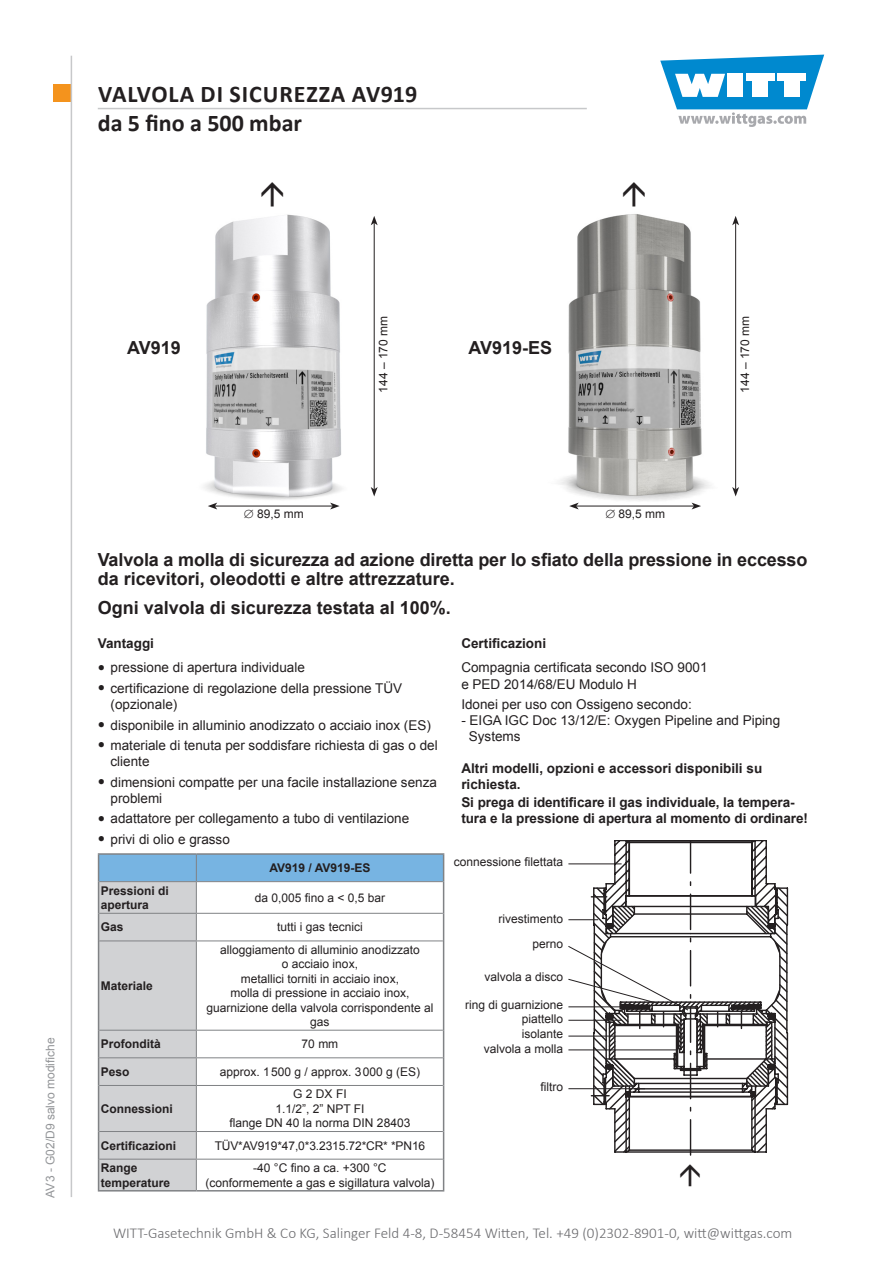
<style>
.page{position:relative;width:893px;height:1263px;background:#fff}
.page>*{position:absolute;margin:0;border:0;box-sizing:border-box;transform-origin:0 0}
.t1{font:700 24px/28.8px "Calibri";letter-spacing:.02em;color:#231f20}
.Einleitungstext{font:700 18px/19.5px "Arial";color:#231f20}
.t2{font:300 15px "Calibri";color:#6b6b6e}
.Überschrift{font:13.5px/16.2px "Arial";color:#231f20}
.Überschrift-2{font:700 13.5px/16.2px "Arial";letter-spacing:-.005em;color:#231f20}
.Einleitungstext-2{font:12px/14.4px "Arial";color:#231f20;text-align:center}
.Einleitungstext-3{font:700 12px/14.4px "Arial";color:#231f20}
.t3{font:12px "Arial";color:#939598}
.s1{font-family:"Bookman Old Style";font-size:12px}
</style>
<div class="page">
<div style="left:53px;top:85px;width:17px;height:17px;background:#f4931d"></div>
<svg style="left:660px;top:55px;width:164px;height:72px"></svg>
<hr style="left:71px;top:56px;width:1px;height:1141px;background:#c7c8ca">
<hr style="left:98px;top:108px;width:489px;height:1px;background:#c7c8ca">
<img style="left:559px;top:214px;width:178px;height:296px">
<img style="left:204px;top:214px;width:174px;height:296px">
<svg style="left:568px;top:840px;width:221px;height:315px"></svg>
<hr style="left:568px;top:1020px;width:54px;height:1px;background:#231f20">
<hr style="left:568px;top:1088px;width:77px;height:1px;background:#231f20">
<hr style="left:98px;top:853px;width:98px;height:2px;background:#808285">
<hr style="left:196px;top:853px;width:248px;height:2px;background:#808285">
<svg style="left:98px;top:854px;width:346px;height:337px"></svg>
<hr style="left:99px;top:1159px;width:97px;height:1px;background:#808285">
<hr style="left:196px;top:1159px;width:247px;height:1px;background:#808285">
<hr style="left:196px;top:1159px;width:1px;height:31px;background:#808285">
<hr style="left:215px;top:506px;width:117px;height:1px;background:#231f20">
<svg style="left:208px;top:503px;width:9px;height:6px"></svg>
<svg style="left:330px;top:503px;width:10px;height:6px"></svg>
<hr style="left:374px;top:223px;width:1px;height:266px;background:#231f20">
<svg style="left:371px;top:216px;width:7px;height:9px"></svg>
<svg style="left:371px;top:487px;width:7px;height:9px"></svg>
<hr style="left:576px;top:506px;width:118px;height:1px;background:#231f20">
<svg style="left:569px;top:503px;width:10px;height:6px"></svg>
<svg style="left:692px;top:503px;width:9px;height:6px"></svg>
<hr style="left:735px;top:223px;width:1px;height:266px;background:#231f20">
<svg style="left:732px;top:216px;width:7px;height:9px"></svg>
<svg style="left:732px;top:487px;width:7px;height:9px"></svg>
<h1 class="t1" style="left:98px;top:79px;width:321px">VALVOLA DI SICUREZZA AV919 da 5 fino a 500 mbar</h1>
<p class="Einleitungstext-2" style="left:376px;top:393px;width:78px;rotate:-90deg">144 – 170 mm</p>
<p class="Einleitungstext" style="left:127px;top:339px;width:55px">AV919</p>
<p class="Einleitungstext" style="left:468px;top:339px;width:85px">AV919-ES</p>
<p class="Einleitungstext-2" style="left:738px;top:393px;width:78px;rotate:-90deg">144 – 170 mm</p>
<p class="t3" style="left:42px;top:1197px;width:161px;rotate:-90deg">AV3 - G02/D9 salvo modifiche</p>
<p class="Einleitungstext-2" style="left:244px;top:507px;width:61px">∅ 89,5 mm</p>
<p class="Einleitungstext-2" style="left:605px;top:507px;width:61px">∅ 89,5 mm</p>
<p class="Einleitungstext" style="left:98px;top:550px;width:711px">Valvola a molla di sicurezza ad azione diretta per lo sfiato della pressione in eccesso da ricevitori, oleodotti e altre attrezzature.</p>
<p class="Einleitungstext" style="left:98px;top:598px;width:355px">Ogni valvola di sicurezza testata al 100%.</p>
<p class="Überschrift-2" style="left:98px;top:635px;width:58px">Vantaggi</p>
<p class="Überschrift" style="left:98px;top:660px;width:209px"><span class="s1">●</span> pressione di apertura individuale</p>
<p class="Überschrift" style="left:111px;top:680px;width:293px;text-indent:-13px"><span class="s1">●</span> certificazione di regolazione della pressione TÜV (opzionale)</p>
<p class="Überschrift" style="left:98px;top:717px;width:335px"><span class="s1">●</span> disponibile in alluminio anodizzato o acciaio inox (ES)</p>
<p class="Überschrift" style="left:111px;top:737px;width:329px;text-indent:-13px"><span class="s1">●</span> materiale di tenuta per soddisfare richiesta di gas o del cliente</p>
<p class="Überschrift" style="left:111px;top:774px;width:328px;text-indent:-13px"><span class="s1">●</span> dimensioni compatte per una facile installazione senza problemi</p>
<p class="Überschrift" style="left:98px;top:810px;width:313px"><span class="s1">●</span> adattatore per collegamento a tubo di ventilazione</p>
<p class="Überschrift" style="left:98px;top:831px;width:134px"><span class="s1">●</span> privi di olio e grasso</p>
<p class="Überschrift-2" style="left:461px;top:635px;width:86px">Certificazioni</p>
<p class="Überschrift" style="left:461px;top:660px;width:248px">Compagnia certificata secondo ISO 9001 e PED 2014/68/EU Modulo H</p>
<p class="Überschrift" style="left:461px;top:696px;width:232px">Idonei per uso con Ossigeno secondo:</p>
<p class="Überschrift" style="left:469px;top:712px;width:313px;text-indent:-8px">- EIGA IGC Doc 13/12/E: Oxygen Pipeline and Piping<br>Systems</p>
<p class="Überschrift-2" style="left:461px;top:760px;width:302px">Altri modelli, opzioni e accessori disponibili su richiesta.</p>
<p class="Überschrift-2" style="left:461px;top:795px;width:348px">Si prega di identificare il gas individuale, la tempera&shy;tura e la pressione di apertura al momento di ordinare!</p>
<p class="Einleitungstext-3" style="left:269px;top:861px;width:103px">AV919 / AV919-ES</p>
<p class="Einleitungstext-3" style="left:101px;top:883px;width:70px">Pressioni di apertura</p>
<p class="Einleitungstext-2" style="left:255px;top:890px;width:132px">da 0,005 fino a &lt; 0,5 bar</p>
<p class="Einleitungstext-3" style="left:101px;top:920px;width:24px">Gas</p>
<p class="Einleitungstext-2" style="left:277px;top:920px;width:87px">tutti i gas tecnici</p>
<p class="Einleitungstext-3" style="left:101px;top:979px;width:54px">Materiale</p>
<p class="Einleitungstext-2" style="left:207px;top:943px;width:228px">alloggiamento di alluminio anodizzato<br>o acciaio inox,<br>metallici torniti in acciaio inox,<br>molla di pressione in acciaio inox, guarnizione della valvola corrispondente al gas</p>
<p class="Einleitungstext-3" style="left:101px;top:1037px;width:61px">Profondità</p>
<p class="Einleitungstext-2" style="left:302px;top:1037px;width:38px">70 mm</p>
<p class="Einleitungstext-3" style="left:101px;top:1065px;width:30px">Peso</p>
<p class="Einleitungstext-2" style="left:220px;top:1065px;width:202px">approx. 1500 g / approx. 3000 g (ES)</p>
<p class="Einleitungstext-3" style="left:101px;top:1102px;width:74px">Connessioni</p>
<p class="Einleitungstext-2" style="left:230px;top:1087px;width:182px">G 2 DX FI<br>1.1/2”, 2” NPT FI<br>flange DN 40 la norma DIN 28403</p>
<p class="Einleitungstext-3" style="left:101px;top:1139px;width:77px">Certificazioni</p>
<p class="Einleitungstext-2" style="left:215px;top:1138px;width:212px">TÜV*AV919*47,0*3.2315.72*CR* *PN16</p>
<p class="Einleitungstext-3" style="left:101px;top:1161px;width:71px">Range temperature</p>
<p class="Einleitungstext-2" style="left:206px;top:1161px;width:230px">-40 °C fino a ca. +300 °C<br>(conformemente a gas e sigillatura valvola)</p>
<p class="Einleitungstext-2" style="left:454px;top:855px;width:111px">connessione filettata</p>
<p class="Einleitungstext-2" style="left:498px;top:911px;width:66px">rivestimento</p>
<p class="Einleitungstext-2" style="left:532px;top:937px;width:32px">perno</p>
<p class="Einleitungstext-2" style="left:484px;top:970px;width:80px">valvola a disco</p>
<p class="Einleitungstext-2" style="left:465px;top:998px;width:100px">ring di guarnizione</p>
<p class="Einleitungstext-2" style="left:522px;top:1011px;width:43px">piattello</p>
<p class="Einleitungstext-2" style="left:522px;top:1027px;width:43px">isolante</p>
<p class="Einleitungstext-2" style="left:484px;top:1041px;width:81px">valvola a molla</p>
<p class="Einleitungstext-2" style="left:540px;top:1079px;width:24px">filtro</p>
<p class="t2" style="left:113px;top:1224px;width:681px">WITT-Gasetechnik GmbH &amp; Co KG, Salinger Feld 4-8, D-58454 Witten, Tel. +49 (0)2302-8901-0, witt@wittgas.com</p>
</div>
